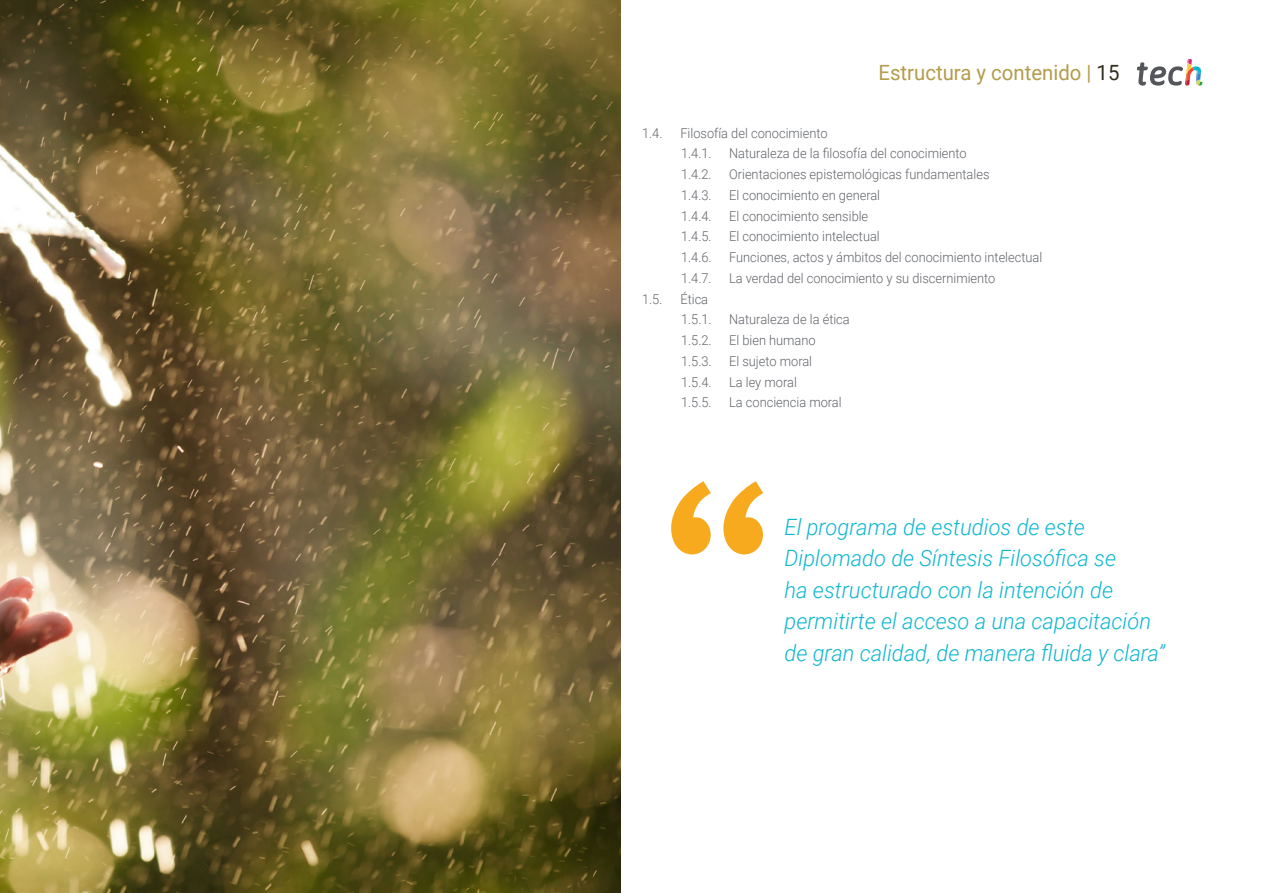
<style>
.page{position:relative;width:1263px;height:893px;background:#fff}
.page>*{position:absolute;margin:0;border:0;box-sizing:border-box;transform-origin:0 0}
.t1{font:italic 300 22.5px/31.5px "Roboto";color:#0fb6cf}
.t2{font:21px "Roboto";color:#b49c4b}
.t3{font:300 13.5px/20.7px "Roboto";color:#61646a;scale:.95 1}
.s1{color:#312e20}
</style>
<div class="page">
<img style="left:0;top:0;width:621px;height:893px">
<svg style="left:671px;top:481px;width:92px;height:73px"></svg>
<svg style="left:1137px;top:59px;width:65px;height:27px"></svg>
<h2 class="t2" style="left:878px;top:57px;width:242px">Estructura y contenido | <span class="s1">15</span></h2>
<p class="t3" style="left:642px;top:122px;width:23px">1.4.</p>
<p class="t3" style="left:680px;top:122px;width:156px">Filosofía del conocimiento<br>1.4.1.</p>
<p class="t3" style="left:729px;top:143px;width:252px">Naturaleza de la filosofía del conocimiento</p>
<p class="t3" style="left:681px;top:164px;width:34px">1.4.2.</p>
<p class="t3" style="left:729px;top:164px;width:276px">Orientaciones epistemológicas fundamentales</p>
<p class="t3" style="left:681px;top:184px;width:34px">1.4.3.</p>
<p class="t3" style="left:729px;top:184px;width:160px">El conocimiento en general</p>
<p class="t3" style="left:681px;top:205px;width:34px">1.4.4.</p>
<p class="t3" style="left:729px;top:205px;width:148px">El conocimiento sensible</p>
<p class="t3" style="left:681px;top:226px;width:34px">1.4.5.</p>
<p class="t3" style="left:729px;top:226px;width:160px">El conocimiento intelectual</p>
<p class="t3" style="left:681px;top:247px;width:34px">1.4.6.</p>
<p class="t3" style="left:729px;top:247px;width:331px">Funciones, actos y ámbitos del conocimiento intelectual</p>
<p class="t3" style="left:681px;top:267px;width:34px">1.4.7.</p>
<p class="t3" style="left:729px;top:267px;width:282px">La verdad del conocimiento y su discernimiento</p>
<p class="t3" style="left:642px;top:288px;width:23px">1.5.</p>
<p class="t3" style="left:680px;top:288px;width:34px">Ética<br>1.5.1.</p>
<p class="t3" style="left:729px;top:309px;width:128px">Naturaleza de la ética</p>
<p class="t3" style="left:681px;top:330px;width:34px">1.5.2.</p>
<p class="t3" style="left:729px;top:330px;width:93px">El bien humano</p>
<p class="t3" style="left:681px;top:350px;width:34px">1.5.3.</p>
<p class="t3" style="left:729px;top:350px;width:89px">El sujeto moral</p>
<p class="t3" style="left:681px;top:371px;width:34px">1.5.4.</p>
<p class="t3" style="left:729px;top:371px;width:73px">La ley moral</p>
<p class="t3" style="left:681px;top:392px;width:34px">1.5.5.</p>
<p class="t3" style="left:729px;top:392px;width:120px">La conciencia moral</p>
<h1 class="t1" style="left:784px;top:510px;width:382px">El programa de estudios de este Diplomado de Síntesis Filosófica se<br>ha estructurado con la intención de permitirte el acceso a una capacitación de gran calidad, de manera fluida y clara”</h1>
</div>
